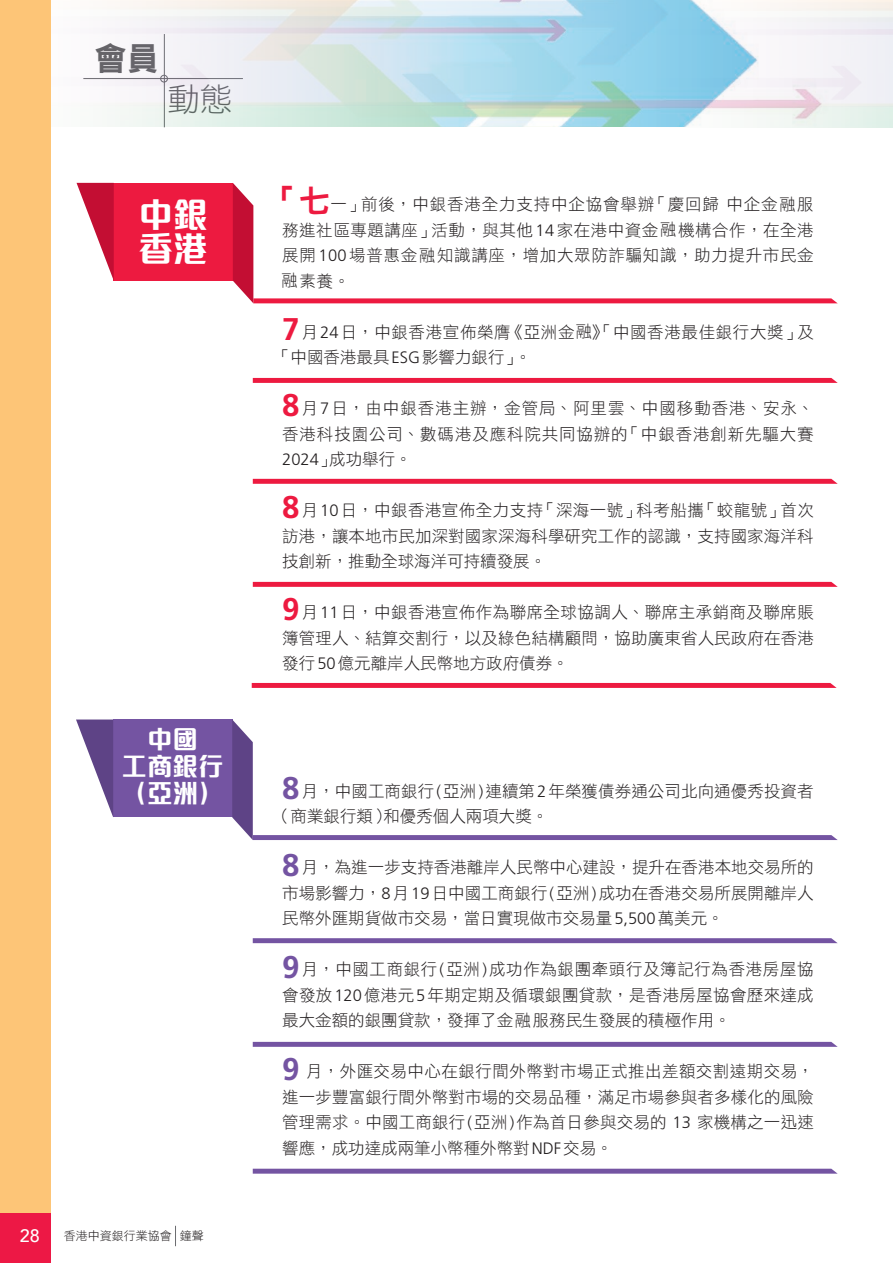
<style>
.page{position:relative;width:893px;height:1263px;background:#fff}
.page>*{position:absolute;margin:0;border:0;box-sizing:border-box;transform-origin:0 0}
.t1{font:800 34.65px/34.2px "M Elle HK";color:#fff}
.t2{font:32.55px "DF Hei HK W9";color:#636366}
.t3{font:32.55px "DF Hei HK W3";color:#636366}
.t4{font:800 25.5px/27px "M Elle HK";color:#fff;text-align:center}
.t5{font:500 18px "Avenir";color:#fff}
.會員動態TEXT{font:16.5px/25.5px "DF Hei HK W3";letter-spacing:.005em;color:#231f20;text-align:justify}
.會員動態TEXT-2{font:16.5px/25.5px "DF Hei HK W3";letter-spacing:.04em;color:#231f20}
.t6{font:12px "DF Li Hei HK W3";color:#231f20}
.s1{font-family:"DF Hei HK W9";font-size:31.35px;color:#ed1a40}
.s2{font-family:"bank fs 3"}
.s3{font-family:"Frutiger LT Std";font-weight:300}
.s4{font-family:"Frutiger LT Std";font-weight:700;font-size:31.35px;color:#ed1a40}
.s5{font-family:"Frutiger LT Std";font-weight:700;font-size:31.35px;color:#7454a2}
</style>
<div class="page">
<hr style="left:164px;top:34px;width:1px;height:93px;background:#6c6d70">
<img style="left:83px;top:0;width:555px;height:126px">
<img style="left:638px;top:0;width:255px;height:128px">
<div style="left:0;top:0;width:51px;height:1263px;background:#fdc577"></div>
<div style="left:0;top:1213px;width:51px;height:50px;background:#ed1845"></div>
<svg style="left:175px;top:1226px;width:1px;height:20px"></svg>
<div style="left:114px;top:183px;width:119px;height:98px;background:#ed1a40"></div>
<svg style="left:233px;top:183px;width:604px;height:120px"></svg>
<svg style="left:77px;top:183px;width:37px;height:98px"></svg>
<svg style="left:253px;top:378px;width:585px;height:5px;background:#ed1f44"></svg>
<svg style="left:253px;top:479px;width:585px;height:5px;background:#ed2448"></svg>
<svg style="left:253px;top:582px;width:585px;height:5px;background:#ed2246"></svg>
<svg style="left:252px;top:683px;width:585px;height:5px;background:#ed1e44"></svg>
<div style="left:113px;top:719px;width:119px;height:98px;background:#7454a2"></div>
<svg style="left:76px;top:719px;width:37px;height:98px"></svg>
<svg style="left:232px;top:719px;width:606px;height:121px"></svg>
<svg style="left:253px;top:938px;width:585px;height:5px;background:#7a5ca6"></svg>
<svg style="left:253px;top:1042px;width:585px;height:5px;background:#795aa5"></svg>
<svg style="left:253px;top:1169px;width:585px;height:5px;background:#7d60a8"></svg>
<p class="t2" style="left:94px;top:41px;width:67px">會員</p>
<p class="t3" style="left:167px;top:82px;width:67px">動態</p>
<p class="t1" style="left:138px;top:195px;width:71px">中銀香港</p>
<p class="t4" style="left:122px;top:723px;width:103px">中國<br>工商銀行（亞洲）</p>
<p class="t5" style="left:20px;top:1220px;width:22px">28</p>
<p class="t6" style="left:64px;top:1229px;width:141px">香港中資銀行業協會 鐘聲</p>
<p class="會員動態TEXT" style="left:282px;top:191px;width:533px;text-indent:-16px"><span class="s1">「七</span>一」前後，中銀香港全力支持中企協會舉辦「慶回歸中企金<span class="s2">A</span>服務進社區專題講座」活動，與其他<span class="s3">14</span>家在港中資金<span class="s2">A</span>機構合作，在全港展開<span class="s3">100</span>場普惠金<span class="s2">A</span>知識講座，增加大眾防詐騙知識，助力提升市民金<span class="s2">A</span>素養。</p>
<p class="會員動態TEXT-2" style="left:274px;top:319px;width:541px;text-indent:8px"><span class="s4">7</span>月<span class="s3">24</span>日，中銀香港宣佈榮膺《亞洲金<span class="s2">A</span>》「中國香港最佳銀行大獎」及「中國香港最具<span class="s3">ESG</span>影響力銀行」。</p>
<p class="會員動態TEXT" style="left:282px;top:395px;width:533px"><span class="s4">8</span>月<span class="s3">7</span>日，由中銀香港主辦，金管局、阿里雲、中國移動香港、安永、香港科技園公司、數碼港及應科院共同協辦的「中銀香港創新先驅大賽<span class="s3">2024</span>」成功舉行。</p>
<p class="會員動態TEXT" style="left:282px;top:497px;width:533px"><span class="s4">8</span>月<span class="s3">10</span>日，中銀香港宣佈全力支持「深海一號」科考船攜「蛟龍號」首次訪港，讓本地市民加深對國家深海科學研究工作的認識，支持國家海洋科技創新，推動全球海洋可持續發展。</p>
<p class="會員動態TEXT" style="left:282px;top:599px;width:533px"><span class="s4">9</span>月<span class="s3">11</span>日，中銀香港宣佈作為聯席全球協調人、聯席主承銷商及聯席賬簿管理人、結算交割行，以及綠色結構顧問，協助廣東省人民政府在香港發行<span class="s3">50</span>億元離岸人民幣地方政府債券。</p>
<p class="會員動態TEXT" style="left:274px;top:778px;width:541px;text-indent:8px"><span class="s5">8</span>月，中國工商銀行<span class="s3">(</span>亞洲<span class="s3">)</span>連續第<span class="s3">2</span>年榮獲債券通公司北向通優秀投資者（商業銀行類）和優秀個人兩項大獎。</p>
<p class="會員動態TEXT" style="left:282px;top:854px;width:533px"><span class="s5">8</span>月，為進一步支持香港離岸人民幣中心建設，提升在香港本地交易所的市場影響力，<span class="s3">8</span>月<span class="s3">19</span>日中國工商銀行<span class="s3">(</span>亞洲<span class="s3">)</span>成功在香港交易所展開離岸人民幣外匯期貨做市交易，當日實現做市交易量<span class="s3">5,500</span>萬美元。</p>
<p class="會員動態TEXT" style="left:282px;top:956px;width:533px"><span class="s5">9</span>月，中國工商銀行<span class="s3">(</span>亞洲<span class="s3">)</span>成功作為銀團牽頭行及簿記行為香港房屋協會發放<span class="s3">120</span>億港元<span class="s3">5</span>年期定期及循環銀團貸款，是香港房屋協會歷來達成最大金額的銀團貸款，發揮了金<span class="s2">A</span>服務民生發展的積極作用。</p>
<p class="會員動態TEXT" style="left:282px;top:1058px;width:533px"><span class="s5">9</span> 月，外匯交易中心在銀行間外幣對市場正式推出差額交割遠期交易，進一步豐富銀行間外幣對市場的交易品種，滿足市場參與者多樣化的風險管理需求。中國工商銀行<span class="s3">(</span>亞洲<span class="s3">)</span>作為首日參與交易的 <span class="s3">13</span> 家機構之一迅速響應，成功達成兩筆小幣種外幣對<span class="s3">NDF</span>交易。</p>
</div>
